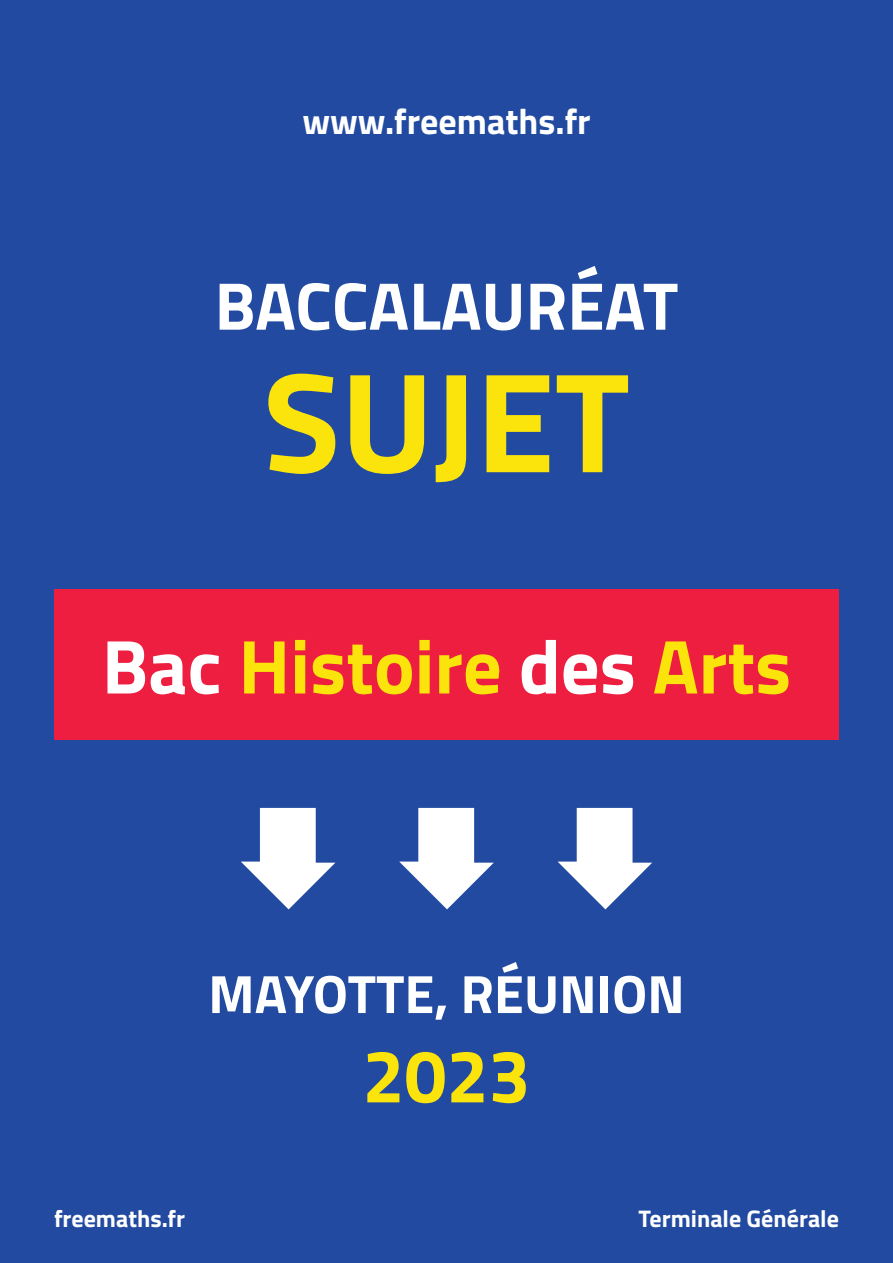
<style>
.page{position:relative;width:893px;height:1263px;background:#214aa0}
.page>*{position:absolute;margin:0;border:0;box-sizing:border-box;transform-origin:0 0}
.t1{font:700 142.5px "Titillium";color:#fbe30c}
.t2{font:700 76.5px "Titillium";color:#fbe30c}
.t3{font:700 75px "Titillium";color:#fbe30c}
.t4{font:700 67.5px "Titillium";color:#fff}
.t5{font:700 54px "Titillium";color:#fff}
.t6{font:700 36px "Titillium";color:#fff}
.t7{font:700 24px "Titillium";color:#fff}
.s1{color:#fff}
</style>
<div class="page">
<svg style="left:241px;top:808px;width:94px;height:101px"></svg>
<svg style="left:399px;top:808px;width:95px;height:101px"></svg>
<svg style="left:558px;top:808px;width:94px;height:101px"></svg>
<div style="left:54px;top:589px;width:785px;height:151px;background:#ed1e40"></div>
<h3 class="t6" style="left:302px;top:94px;width:290px">www.freemaths.fr</h3>
<h3 class="t4" style="left:215px;top:254px;width:465px">BACCALAURÉAT</h3>
<h1 class="t1" style="left:263px;top:313px;width:368px">SUJET</h1>
<h2 class="t2" style="left:102px;top:608px;width:691px"><span class="s1">Bac</span> Histoire <span class="s1">des</span> Arts</h2>
<p class="t5" style="left:208px;top:953px;width:478px">MAYOTTE, RÉUNION</p>
<h3 class="t3" style="left:362px;top:1019px;width:169px">2023</h3>
<p class="t7" style="left:54px;top:1200px;width:133px">freemaths.fr</p>
<p class="t7" style="left:639px;top:1200px;width:202px">Terminale Générale</p>
</div>
